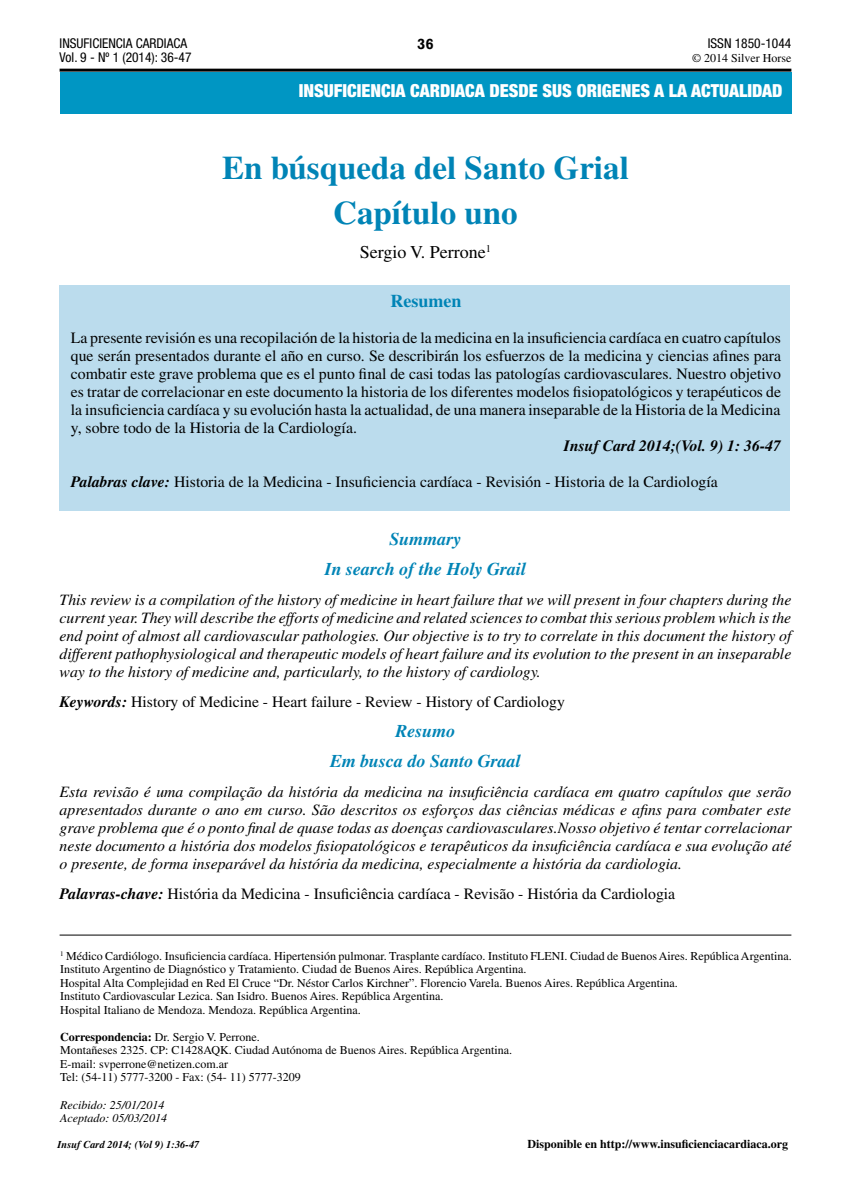
<style>
.page{position:relative;width:851px;height:1191px;background:#fff}
.page>*{position:absolute;margin:0;border:0;box-sizing:border-box;transform-origin:0 0}
.t1{font:700 33px/45px "Times LT Std";color:#0084b6;text-align:center}
.t2{font:italic 700 18px/30px "Times LT Std";color:#0084b6;text-align:center}
.t3{font:900 condensed 18px "Helvetica Neue LT Std";color:#fff}
.t4{font:18px "Times LT Std";color:#000}
.t5{font:700 18px "Times LT Std";color:#0084b6}
.t6{font:italic 15.75px/18px "Times LT Std";color:#000;text-align:justify}
.t7{font:15.75px/18px "Times LT Std";color:#000;text-align:justify}
.t8{font:italic 700 15.75px "Times LT Std";color:#000}
.t9{font:700 15px "Rockwell";color:#000}
.t10{font:condensed 13.5px/14.4px "Helvetica Neue LT Std";color:#000}
.t11{font:12px/13.5px "Times LT Std";color:#000}
.t12{font:700 12px "Times LT Std";color:#000}
.t13{font:700 condensed 12px/14.4px "Helvetica Neue LT Std";letter-spacing:-.01em;color:#000;text-align:right}
.t14{font:italic 12px/13.5px "Times LT Std";color:#000}
.t15{font:italic 700 10.5px "Times LT Std";color:#000}
.s1{font-weight:700;font-style:italic}
.s2{font-weight:700}
</style>
<div class="page">
<hr style="left:60px;top:69px;width:731px;height:3px;background:#000">
<hr style="left:60px;top:934px;width:731px;height:1px;background:#000">
<div style="left:60px;top:285px;width:729px;height:226px;background:#bbdced"></div>
<div style="left:60px;top:72px;width:731px;height:41px;background:#0096c3"></div>
<p class="t10" style="left:60px;top:36px;width:133px">INSUFICIENCIA CARDIACA<br>Vol. 9 - Nº 1 (2014): 36-47</p>
<p class="t9" style="left:417px;top:34px;width:18px">36</p>
<p class="t13" style="left:592px;top:35px;width:201px">SV Perrone<br>En búsqueda del Santo Grial - Capítulo uno</p>
<p class="t10" style="left:707px;top:36px;width:85px">ISSN 1850-1044</p>
<p class="t11" style="left:692px;top:51px;width:101px">© 2014 Silver Horse</p>
<p class="t3" style="left:298px;top:80px;width:485px">INSUFICIENCIA CARDIACA DESDE SUS ORIGENES A LA ACTUALIDAD</p>
<h1 class="t1" style="left:222px;top:144px;width:408px">En búsqueda del Santo Grial<br>Capítulo uno</h1>
<p class="t4" style="left:360px;top:242px;width:133px">Sergio V. Perrone<sup>1</sup></p>
<p class="t5" style="left:390px;top:290px;width:72px">Resumen</p>
<p class="t7" style="left:71px;top:329px;width:711px">La presente revisión es una recopilación de la historia de la medicina en la insuficiencia cardíaca en cuatro capítulos que serán presentados durante el año en curso. Se describirán los esfuerzos de la medicina y ciencias afines para combatir este grave problema que es el punto final de casi todas las patologías cardiovasculares. Nuestro objetivo es tratar de correlacionar en este documento la historia de los diferentes modelos fisiopatológicos y terapéuticos de la insuficiencia cardíaca y su evolución hasta la actualidad, de una manera inseparable de la Historia de la Medicina y, sobre todo de la Historia de la Cardiología.</p>
<p class="t8" style="left:564px;top:437px;width:219px">Insuf Card 2014;(Vol. 9) 1: 36-47</p>
<p class="t7" style="left:71px;top:473px;width:648px"><span class="s1">Palabras clave:</span> Historia de la Medicina - Insuficiencia cardíaca - Revisión - Historia de la Cardiología</p>
<p class="t2" style="left:325px;top:524px;width:203px">Summary<br>In search of the Holy Grail</p>
<p class="t6" style="left:60px;top:591px;width:733px">This review is a compilation of the history of medicine in heart failure that we will present in four chapters during the current year. They will describe the efforts of medicine and related sciences to combat this serious problem which is the end point of almost all cardiovascular pathologies. Our objective is to try to correlate in this document the history of different pathophysiological and therapeutic models of heart failure and its evolution to the present in an inseparable way to the history of medicine and, particularly, to the history of cardiology.</p>
<p class="t7" style="left:60px;top:693px;width:506px"><span class="s1">Keywords:</span> History of Medicine - Heart failure - Review - History of Cardiology</p>
<p class="t2" style="left:330px;top:716px;width:192px">Resumo<br>Em busca do Santo Graal</p>
<p class="t6" style="left:60px;top:783px;width:733px">Esta revisão é uma compilação da história da medicina na insuficiência cardíaca em quatro capítulos que serão apresentados durante o ano em curso. São descritos os esforços das ciências médicas e afins para combater este grave problema que é o ponto final de quase todas as doenças cardiovasculares.Nosso objetivo é tentar correlacionar neste documento a história dos modelos fisiopatológicos e terapêuticos da insuficiência cardíaca e sua evolução até o presente, de forma inseparável da história da medicina, especialmente a história da cardiologia.</p>
<p class="t7" style="left:60px;top:885px;width:617px"><span class="s1">Palavras-chave:</span> História da Medicina - Insuficiência cardíaca - Revisão - História da Cardiologia</p>
<p class="t11" style="left:60px;top:949px;width:733px"><sup>1</sup> Médico Cardiólogo. Insuficiencia cardíaca. Hipertensión pulmonar. Trasplante cardíaco. Instituto FLENI. Ciudad de Buenos Aires. República Argentina.<br>Instituto Argentino de Diagnóstico y Tratamiento. Ciudad de Buenos Aires. República Argentina.<br>Hospital Alta Complejidad en Red El Cruce “Dr. Néstor Carlos Kirchner”. Florencio Varela. Buenos Aires. República Argentina.<br>Instituto Cardiovascular Lezica. San Isidro. Buenos Aires. República Argentina.<br>Hospital Italiano de Mendoza. Mendoza. República Argentina.</p>
<p class="t11" style="left:60px;top:1030px;width:453px"><span class="s2">Correspondencia:</span> Dr. Sergio V. Perrone.<br>Montañeses 2325. CP: C1428AQK. Ciudad Autónoma de Buenos Aires. República Argentina.<br>E-mail: svperrone@netizen.com.ar<br>Tel: (54-11) 5777-3200 - Fax: (54- 11) 5777-3209</p>
<p class="t14" style="left:60px;top:1097px;width:108px">Recibido: 25/01/2014<br>Aceptado: 05/03/2014</p>
<p class="t15" style="left:57px;top:1137px;width:144px">Insuf Card 2014; (Vol 9) 1:36-47</p>
<p class="t12" style="left:527px;top:1137px;width:262px">Disponible en http://www.insuficienciacardiaca.org</p>
</div>
